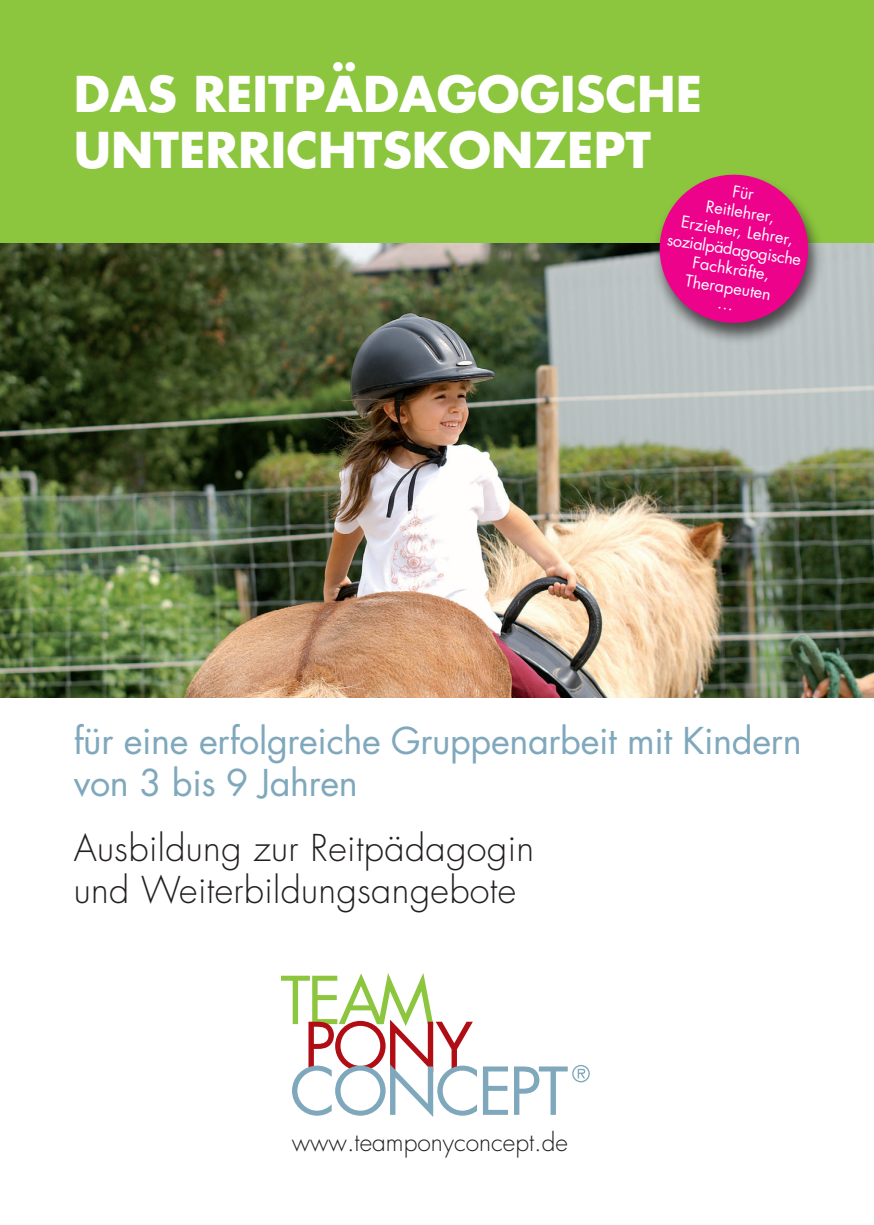
<style>
.page{position:relative;width:874px;height:1225px;background:#fff}
.page>*{position:absolute;margin:0;border:0;box-sizing:border-box;transform-origin:0 0}
.t1{font:700 48px/56px "Futura";color:#fff}
.t2{font:36px/42px "Futura";letter-spacing:-.01em;color:#7fa8bc}
.t3{font:300 36px/41.6px "Futura";letter-spacing:.01em;color:#231f20}
.t4{font:300 24.4px "Futura";color:#231f20}
.t5{font:16px/19.2px "Futura";color:#fff;text-align:center}
</style>
<div class="page">
<div style="left:0;top:0;width:873px;height:244px;background:#8bc63e"></div>
<img style="left:0;top:244px;width:873px;height:453px">
<div style="left:650px;top:173px;width:174px;height:173px;background:#231f20;opacity:.75"></div>
<svg style="left:281px;top:973px;width:226px;height:144px"></svg>
<svg style="left:514px;top:1065px;width:75px;height:49px"></svg>
<svg style="left:653px;top:173px;width:160px;height:155px;background:#cf3482"></svg>
<h1 class="t1" style="left:74px;top:65px;width:629px">DAS REITPÄDAGOGISCHE<br>UNTERRICHTSKONZEPT</h1>
<p class="t5" style="left:677px;top:172px;width:137px;rotate:9deg">Für<br>Reitlehrer,<br>Erzieher, Lehrer, sozialpädagogische<br>Fachkräfte,<br>Therapeuten</p>
<h2 class="t2" style="left:74px;top:719px;width:729px">für eine erfolgreiche Gruppenarbeit mit Kindern von 3 bis 9 Jahren</h2>
<h2 class="t3" style="left:74px;top:828px;width:461px">Ausbildung zur Reitpädagogin und Weiterbildungsangebote</h2>
<h3 class="t4" style="left:291px;top:1126px;width:278px">www.teamponyconcept.de</h3>
</div>
